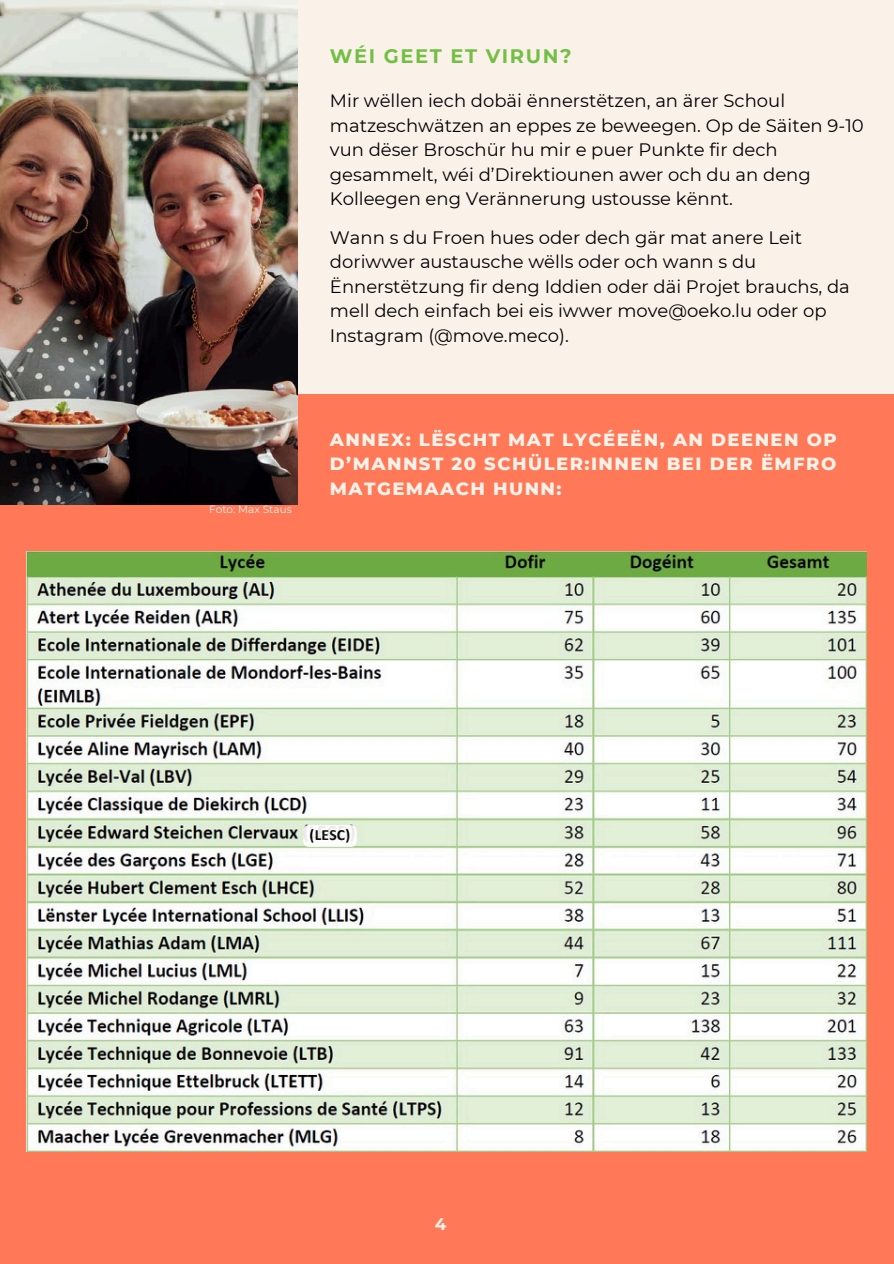
<style>
.page{position:relative;width:894px;height:1264px;background:#fff}
.page>*{position:absolute;margin:0;border:0;box-sizing:border-box;transform-origin:0 0}
.t1{font:700 19.5px "Montserrat";letter-spacing:.08em;color:#72bf44}
.t2{font:18px/24.5px "Montserrat";color:#000001}
.t3{font:800 18px/24.8px "Montserrat";letter-spacing:.08em;color:#faf2e9;text-align:justify}
.t4{font:700 16.8px "Montserrat";color:#faf2e9}
.t5{font:700 15.6px "Calibri";color:#000}
.t6{font:10.5px "Montserrat";color:#faf2e9}
</style>
<div class="page">
<div style="left:0;top:0;width:893px;height:1263px;background:#faf2e9"></div>
<div style="left:0;top:394px;width:893px;height:869px;background:#ff7958"></div>
<img style="left:0;top:0;width:297px;height:504px">
<img style="left:27px;top:552px;width:839px;height:599px">
<svg style="left:303px;top:825px;width:53px;height:21px"></svg>
<h1 class="t6" style="left:209px;top:502px;width:84px">Foto: Max Staus</h1>
<p class="t1" style="left:330px;top:44px;width:243px">WÉI GEET ET VIRUN?</p>
<h1 class="t2" style="left:330px;top:89px;width:535px">Mir wëllen iech dobäi ënnerstëtzen, an ärer Schoul matzeschwätzen an eppes ze beweegen. Op de Säiten 9-10 vun dëser Broschür hu mir e puer Punkte fir dech gesammelt, wéi d’Direktiounen awer och du an deng Kolleegen eng Verännerung ustousse kënnt.</h1>
<h2 class="t2" style="left:330px;top:225px;width:521px">Wann s du Froen hues oder dech gär mat anere Leit doriwwer austausche wëlls oder och wann s du Ënnerstëtzung fir deng Iddien oder däi Projet brauchs, da mell dech einfach bei eis iwwer move@oeko.lu oder op Instagram (@move.meco).</h2>
<h2 class="t3" style="left:330px;top:427px;width:508px">ANNEX: LËSCHT MAT LYCÉEËN, AN DEENEN OP D’MANNST 20 SCHÜLER:INNEN BEI DER ËMFRO MATGEMAACH HUNN:</h2>
<p class="t5" style="left:309px;top:828px;width:42px">(LESC)</p>
<p class="t4" style="left:434px;top:1213px;width:13px">4</p>
</div>
